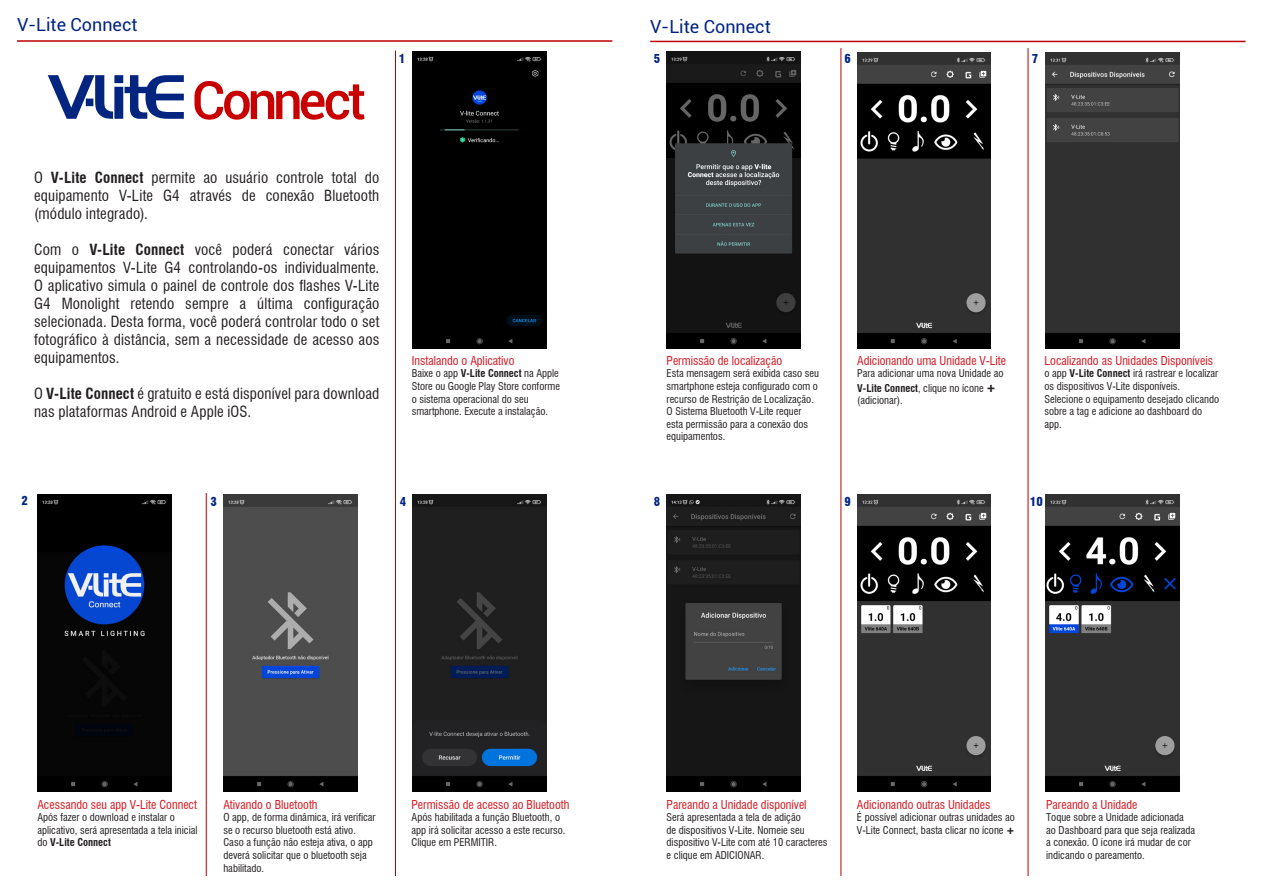
<style>
.page{position:relative;width:1263px;height:893px;background:#fff}
.page>*{position:absolute;margin:0;border:0;box-sizing:border-box;transform-origin:0 0}
.t1{font:18px "Roboto";color:#032580}
.t2{font:condensed 15px/18px "Swiss 721 BT";letter-spacing:.01em;color:#231f20;text-align:justify}
.t3{font:condensed 12px "Swiss 721 BT";color:#d7171f}
.t4{font:900 condensed 12px "Swiss 721 BT";color:#032580}
.t5{font:condensed 10.5px/12.6px "Swiss 721 BT";color:#231f20}
.s1{font-weight:700}
.s2{font-weight:900;font-size:12px}
.s3{font-weight:900}
</style>
<div class="page">
<hr style="left:650px;top:41px;width:595px;height:1px;background:#be0000">
<hr style="left:840px;top:48px;width:1px;height:828px;background:#be0000">
<hr style="left:1028px;top:48px;width:1px;height:828px;background:#be0000">
<hr style="left:17px;top:40px;width:595px;height:2px;background:#be0000">
<hr style="left:395px;top:50px;width:1px;height:826px;background:#be0000">
<hr style="left:206px;top:493px;width:1px;height:383px;background:#be0000">
<svg style="left:48px;top:75px;width:136px;height:44px"></svg>
<svg style="left:194px;top:81px;width:170px;height:39px"></svg>
<div style="left:413px;top:52px;width:133px;height:297px;background:#000"></div>
<img style="left:37px;top:494px;width:134px;height:298px">
<img style="left:223px;top:495px;width:134px;height:297px">
<img style="left:413px;top:495px;width:133px;height:297px">
<img style="left:667px;top:52px;width:133px;height:297px">
<img style="left:857px;top:52px;width:134px;height:297px">
<img style="left:1046px;top:52px;width:133px;height:297px">
<img style="left:667px;top:494px;width:133px;height:297px">
<img style="left:857px;top:494px;width:134px;height:297px">
<img style="left:1046px;top:494px;width:133px;height:297px">
<p class="t1" style="left:17px;top:12px;width:122px">V-Lite Connect</p>
<p class="t1" style="left:650px;top:14px;width:122px">V-Lite Connect</p>
<p class="t4" style="left:399px;top:52px;width:8px">1</p>
<p class="t2" style="left:34px;top:168px;width:347px">O <span class="s1">V-Lite Connect</span> permite ao usuário controle total do equipamento V-Lite G4 através de conexão Bluetooth (módulo integrado).</p>
<p class="t2" style="left:34px;top:240px;width:347px">Com o <span class="s1">V-Lite Connect</span> você poderá conectar vários equipamentos V-Lite G4 controlando-os individualmente.<br>O aplicativo simula o painel de controle dos flashes V-Lite G4 Monolight retendo sempre a última configuração selecionada. Desta forma, você poderá controlar todo o set fotográfico à distância, sem a necessidade de acesso aos equipamentos.</p>
<p class="t2" style="left:34px;top:384px;width:347px">O <span class="s1">V-Lite Connect</span> é gratuito e está disponível para download nas plataformas Android e Apple iOS.</p>
<p class="t3" style="left:412px;top:353px;width:104px">Instalando o Aplicativo</p>
<p class="t5" style="left:412px;top:367px;width:150px">Baixe o app <span class="s1">V-Lite Connect</span> na Apple Store ou Google Play Store conforme o sistema operacional do seu smartphone. Execute a instalação.</p>
<p class="t4" style="left:21px;top:493px;width:8px">2</p>
<p class="t4" style="left:211px;top:494px;width:8px">3</p>
<p class="t4" style="left:400px;top:494px;width:8px">4</p>
<p class="t4" style="left:654px;top:52px;width:8px">5</p>
<p class="t4" style="left:844px;top:52px;width:8px">6</p>
<p class="t4" style="left:1032px;top:52px;width:8px">7</p>
<p class="t3" style="left:667px;top:353px;width:117px">Permissão de localização</p>
<p class="t5" style="left:667px;top:367px;width:154px">Esta mensagem será exibida caso seu smartphone esteja configurado com o recurso de Restrição de Localização.</p>
<p class="t5" style="left:667px;top:405px;width:143px">O Sistema Bluetooth V-Lite requer esta permissão para a conexão dos equipamentos.</p>
<p class="t3" style="left:857px;top:353px;width:151px">Adicionando uma Unidade V-Lite</p>
<p class="t5" style="left:857px;top:366px;width:148px;line-height:14.4px">Para adicionar uma nova Unidade ao<br><span class="s1">V-Lite Connect</span>, clique no ícone <span class="s2">+</span></p>
<p class="t5" style="left:857px;top:394px;width:47px">(adicionar).</p>
<p class="t3" style="left:1044px;top:353px;width:170px">Localizando as Unidades Disponíveis</p>
<p class="t5" style="left:1044px;top:367px;width:175px">o app <span class="s1">V-Lite Connect</span> irá rastrear e localizar os dispositivos V-Lite disponíveis.</p>
<p class="t5" style="left:1044px;top:392px;width:176px">Selecione o equipamento desejado clicando sobre a tag e adicione ao dashboard do app.</p>
<p class="t4" style="left:654px;top:494px;width:8px">8</p>
<p class="t4" style="left:844px;top:494px;width:8px">9</p>
<p class="t4" style="left:1030px;top:494px;width:14px">10</p>
<p class="t3" style="left:37px;top:797px;width:161px">Acessando seu app V-Lite Connect</p>
<p class="t5" style="left:37px;top:811px;width:162px">Após fazer o download e instalar o aplicativo, será apresentada a tela inicial do <span class="s1">V-Lite Connect</span></p>
<p class="t3" style="left:223px;top:797px;width:96px">Ativando o Bluetooth</p>
<p class="t5" style="left:223px;top:811px;width:154px">O app, de forma dinâmica, irá verificar se o recurso bluetooth está ativo.<br>Caso a função não esteja ativa, o app deverá solicitar que o bluetooth seja habilitado.</p>
<p class="t3" style="left:412px;top:797px;width:159px">Permissão de acesso ao Bluetooth</p>
<p class="t5" style="left:412px;top:811px;width:155px">Após habilitada a função Bluetooth, o app irá solicitar acesso a este recurso.<br>Clique em PERMITIR.</p>
<p class="t3" style="left:667px;top:797px;width:142px">Pareando a Unidade disponível</p>
<p class="t5" style="left:667px;top:811px;width:162px">Será apresentada a tela de adição<br>de dispositivos V-Lite. Nomeie seu dispositivo V-Lite com até 10 caracteres e clique em ADICIONAR.</p>
<p class="t3" style="left:857px;top:797px;width:135px">Adicionando outras Unidades</p>
<p class="t5" style="left:857px;top:811px;width:159px">É possível adicionar outras unidades ao<br>V-Lite Connect, basta clicar no ícone <span class="s3">+</span></p>
<p class="t3" style="left:1046px;top:797px;width:93px">Pareando a Unidade</p>
<p class="t5" style="left:1046px;top:811px;width:151px">Toque sobre a Unidade adicionada ao Dashboard para que seja realizada a conexão. O ícone irá mudar de cor indicando o pareamento.</p>
</div>
